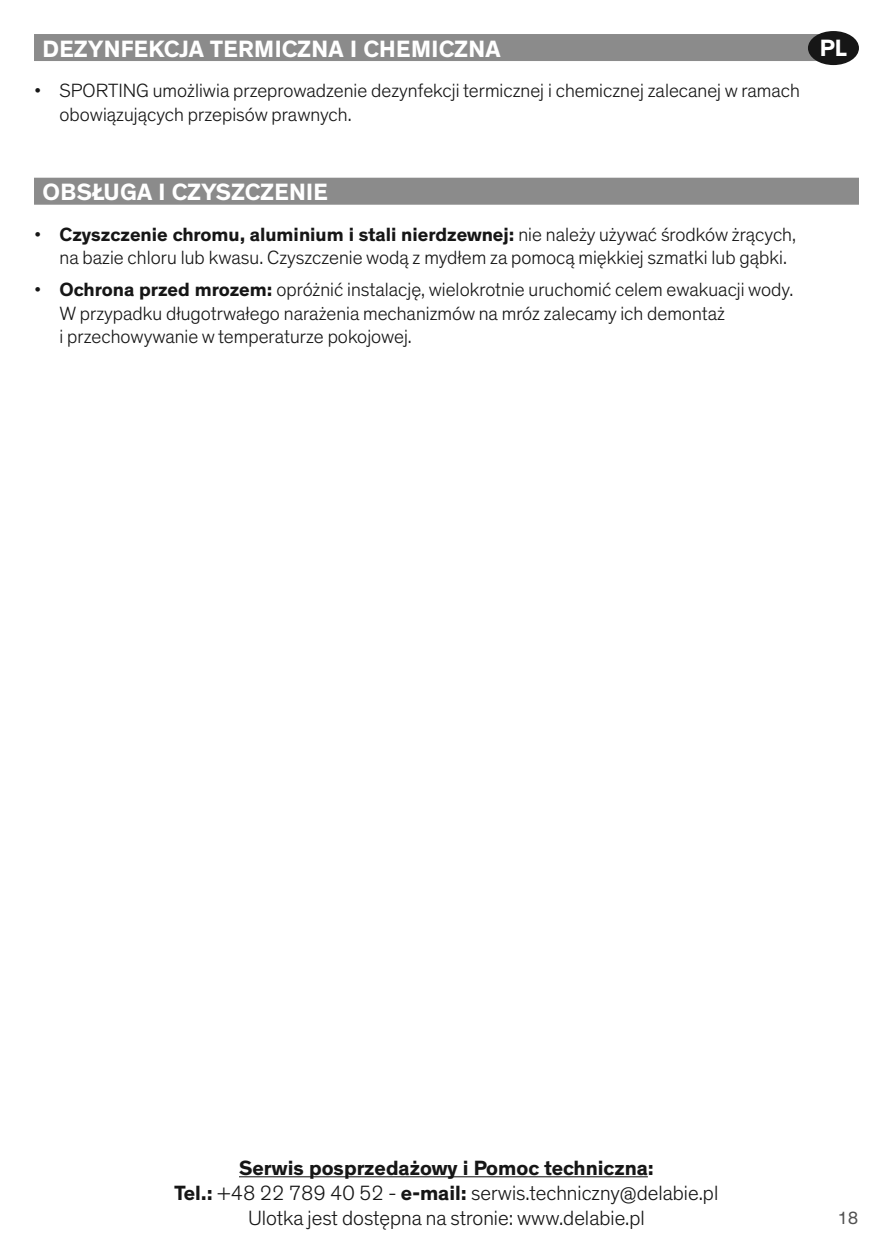
<style>
.page{position:relative;width:893px;height:1259px;background:#fff}
.page>*{position:absolute;margin:0;border:0;box-sizing:border-box;transform-origin:0 0}
.t1{font:700 24px "Theinhardt";letter-spacing:.015em;color:#fff}
.t2{font:300 21px/25.2px "Theinhardt";color:#161616;text-align:center}
.t3{font:300 19.5px/23.4px "Theinhardt";color:#161616}
.t4{font:18px "Theinhardt";color:#515151}
.s1{font-weight:700}
</style>
<div class="page">
<div style="left:34px;top:34px;width:808px;height:27px;background:#8b8b8b"></div>
<div style="left:34px;top:178px;width:825px;height:27px;background:#8b8b8b"></div>
<div style="left:808px;top:31px;width:51px;height:34px;background:#161616;border-radius:50%"></div>
<hr style="left:239px;top:1176px;width:409px;height:1px;background:#161616">
<p class="t1" style="left:43px;top:40px;width:459px">DEZYNFEKCJA TERMICZNA I CHEMICZNA</p>
<p class="t3" style="left:60px;top:79px;width:742px;text-indent:-26px">• SPORTING umożliwia przeprowadzenie dezynfekcji termicznej i chemicznej zalecanej w ramach obowiązujących przepisów prawnych.</p>
<p class="t1" style="left:820px;top:40px;width:29px">PL</p>
<p class="t1" style="left:43px;top:184px;width:287px">OBSŁUGA I CZYSZCZENIE</p>
<p class="t3" style="left:60px;top:223px;width:738px;text-indent:-26px">• <span class="s1">Czyszczenie chromu, aluminium i stali nierdzewnej:</span> nie należy używać środków żrących, na bazie chloru lub kwasu. Czyszczenie wodą z mydłem za pomocą miękkiej szmatki lub gąbki.</p>
<p class="t3" style="left:60px;top:278px;width:735px;text-indent:-26px">• <span class="s1">Ochrona przed mrozem:</span> opróżnić instalację, wielokrotnie uruchomić celem ewakuacji wody.<br>W przypadku długotrwałego narażenia mechanizmów na mróz zalecamy ich demontaż<br>i przechowywanie w temperaturze pokojowej.</p>
<p class="t2" style="left:175px;top:1155px;width:545px"><span class="s1">Serwis posprzedażowy i Pomoc techniczna:<br>Tel.:</span> +48 22 789 40 52 - <span class="s1">e-mail:</span> serwis.techniczny@delabie.pl<br>Ulotka jest dostępna na stronie: www.delabie.pl</p>
<p class="t4" style="left:837px;top:1207px;width:23px">18</p>
</div>
